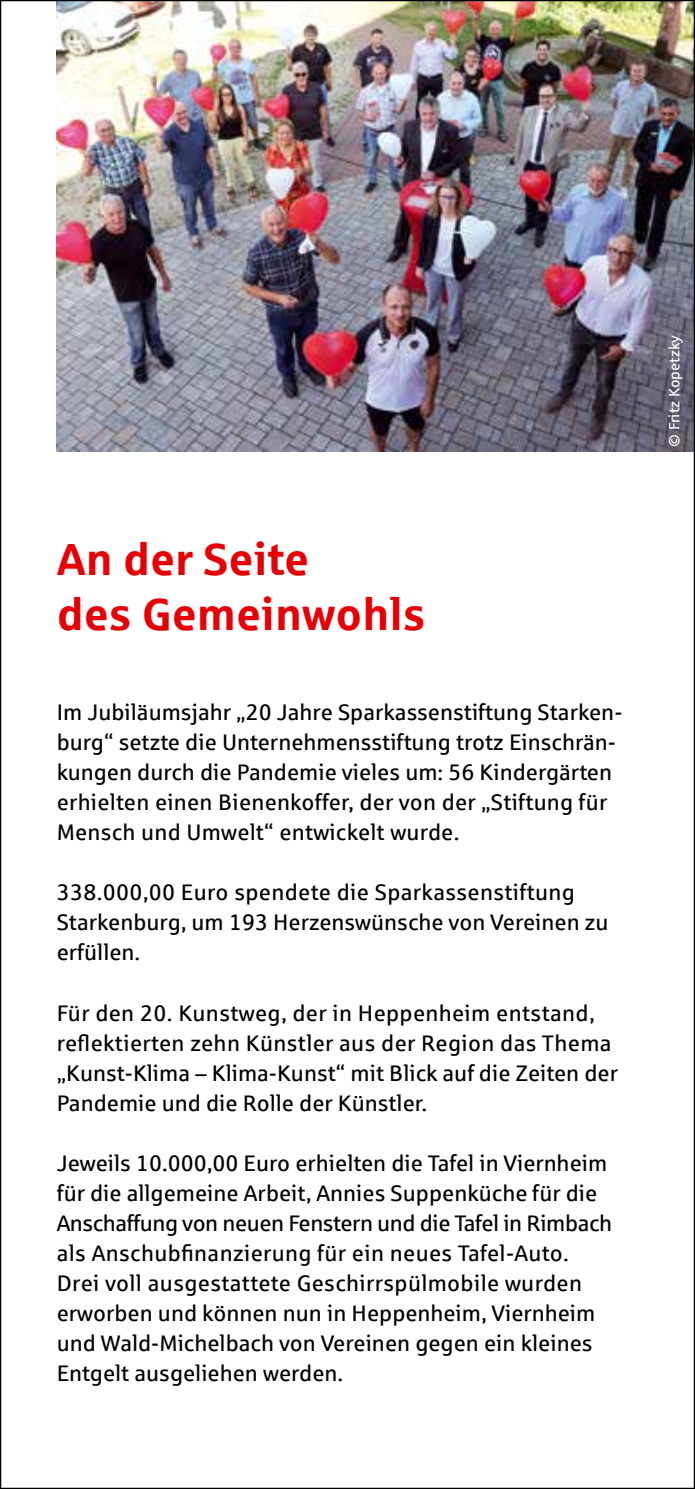
<style>
.page{position:relative;width:695px;height:1489px;background:#fff}
.page>*{position:absolute;margin:0;border:0;box-sizing:border-box;transform-origin:0 0}
.t1{font:700 45px/55px "Sparkasse Rg";color:#e60005}
.t2{font:22.5px/30px "Sparkasse Rg";color:#000}
.t3{font:15px "Sparkasse Rg";color:#fff}
</style>
<div class="page">
<img style="left:57px;top:2px;width:635px;height:449px">
<h1 class="t1" style="left:57px;top:530px;width:370px">An der Seite<br>des Gemeinwohls</h1>
<p class="t2" style="left:57px;top:697px;width:567px">Im Jubiläumsjahr „20 Jahre Sparkassenstiftung Starken&shy;burg“ setzte die Unternehmensstiftung trotz Einschrän&shy;kungen durch die Pandemie vieles um: 56 Kindergärten erhielten einen Bienenkoffer, der von der „Stiftung für Mensch und Umwelt“ entwickelt wurde.</p>
<p class="t2" style="left:57px;top:877px;width:553px">338.000,00 Euro spendete die Sparkassenstiftung<br>Starkenburg, um 193 Herzenswünsche von Vereinen zu erfüllen.</p>
<p class="t2" style="left:57px;top:997px;width:562px">Für den 20. Kunstweg, der in Heppenheim entstand, reflektierten zehn Künstler aus der Region das Thema „Kunst-Klima – Klima-Kunst“ mit Blick auf die Zeiten der Pandemie und die Rolle der Künstler.</p>
<p class="t2" style="left:57px;top:1147px;width:556px">Jeweils 10.000,00 Euro erhielten die Tafel in Viernheim für die allgemeine Arbeit, Annies Suppenküche für die Anschaffung von neuen Fenstern und die Tafel in Rimbach als Anschubfinanzierung für ein neues Tafel-Auto.<br>Drei voll ausgestattete Geschirrspülmobile wurden erworben und können nun in Heppenheim, Viernheim und Wald-Michelbach von Vereinen gegen ein kleines Entgelt ausgeliehen werden.</p>
<p class="t3" style="left:665px;top:446px;width:113px;rotate:-90deg">© Fritz Kopetzky</p>
</div>
